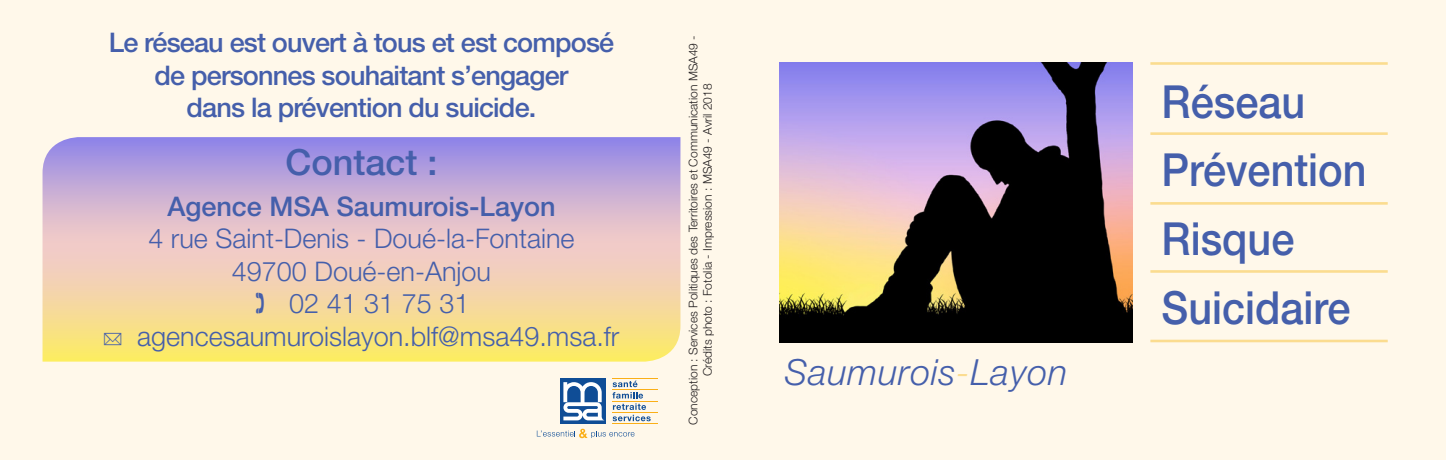
<style>
.page{position:relative;width:1446px;height:460px;background:#fff}
.page>*{position:absolute;margin:0;border:0;box-sizing:border-box;transform-origin:0 0}
.t1{font:500 45.6px "Helvetica Neue LT Std";color:#455fab;scale:.91 1}
.t2{font:italic 300 36px "Helvetica Neue LT Std";letter-spacing:.02em;color:#455fab}
.t3{font:500 36px "Helvetica Neue LT Std";color:#455fab}
.t4{font:300 27px "Helvetica Neue LT Std";color:#455fab}
.t5{font:500 27px "Helvetica Neue LT Std";letter-spacing:-.03em;color:#455fab}
.t6{font:500 27px "Helvetica Neue LT Std";color:#455fab}
.t7{font:300 12px "Helvetica Neue LT Std";color:#231f20}
.s1{color:#fbdc8f}
</style>
<div class="page">
<div style="left:0;top:0;width:1446px;height:459px;background:#fff8ea"></div>
<svg style="left:43px;top:137px;width:637px;height:224px;background:#dec3b9"></svg>
<hr style="left:1150px;top:62px;width:237px;height:3px;background:#fbdc8f">
<hr style="left:1150px;top:132px;width:237px;height:3px;background:#fbdc8f">
<hr style="left:1150px;top:202px;width:237px;height:2px;background:#fbdc8f">
<hr style="left:1150px;top:270px;width:237px;height:2px;background:#fbdc8f">
<hr style="left:1150px;top:339px;width:237px;height:3px;background:#fbdc8f">
<img style="left:780px;top:62px;width:352px;height:280px">
<svg style="left:612px;top:380px;width:39px;height:41px"></svg>
<hr style="left:611px;top:378px;width:46px;height:1px;background:#faaf18">
<hr style="left:611px;top:389px;width:46px;height:1px;background:#faaf18">
<hr style="left:611px;top:400px;width:46px;height:1px;background:#faaf18">
<hr style="left:611px;top:412px;width:46px;height:1px;background:#faaf18">
<hr style="left:611px;top:423px;width:46px;height:1px;background:#faaf18">
<div style="left:559px;top:378px;width:46px;height:46px;background:#0f4d96"></div>
<svg style="left:563px;top:382px;width:41px;height:38px"></svg>
<svg style="left:537px;top:428px;width:97px;height:9px"></svg>
<svg style="left:256px;top:292px;width:8px;height:21px"></svg>
<svg style="left:104px;top:332px;width:17px;height:12px"></svg>
<p class="t5" style="left:109px;top:26px;width:507px">Le réseau est ouvert à tous et est composé</p>
<p class="t5" style="left:155px;top:59px;width:415px">de personnes souhaitant s’engager</p>
<p class="t5" style="left:187px;top:91px;width:351px">dans la prévention du suicide.</p>
<p class="t3" style="left:285px;top:140px;width:154px">Contact :</p>
<p class="t6" style="left:167px;top:190px;width:390px">Agence MSA Saumurois-Layon</p>
<p class="t4" style="left:148px;top:222px;width:428px">4 rue Saint-Denis - Doué-la-Fontaine</p>
<p class="t4" style="left:232px;top:254px;width:261px">49700 Doué-en-Anjou</p>
<p class="t4" style="left:289px;top:287px;width:182px">02 41 31 75 31</p>
<p class="t4" style="left:137px;top:319px;width:484px">agencesaumuroislayon.blf@msa49.msa.fr</p>
<p class="t7" style="left:686px;top:424px;width:390px;rotate:-90deg">Conception : Services Politiques des Territoires et Communication MSA49 -</p>
<p class="t7" style="left:700px;top:376px;width:294px;rotate:-90deg">Crédits photo : Fotolia - Impression : MSA49 - Avril 2018</p>
<p class="t2" style="left:784px;top:350px;width:284px">Saumurois<span class="s1">-</span>Layon</p>
<p class="t1" style="left:1161px;top:75px;width:159px">Réseau</p>
<p class="t1" style="left:1161px;top:143px;width:227px">Prévention</p>
<p class="t1" style="left:1161px;top:211px;width:147px">Risque</p>
<p class="t1" style="left:1161px;top:280px;width:209px">Suicidaire</p>
</div>
